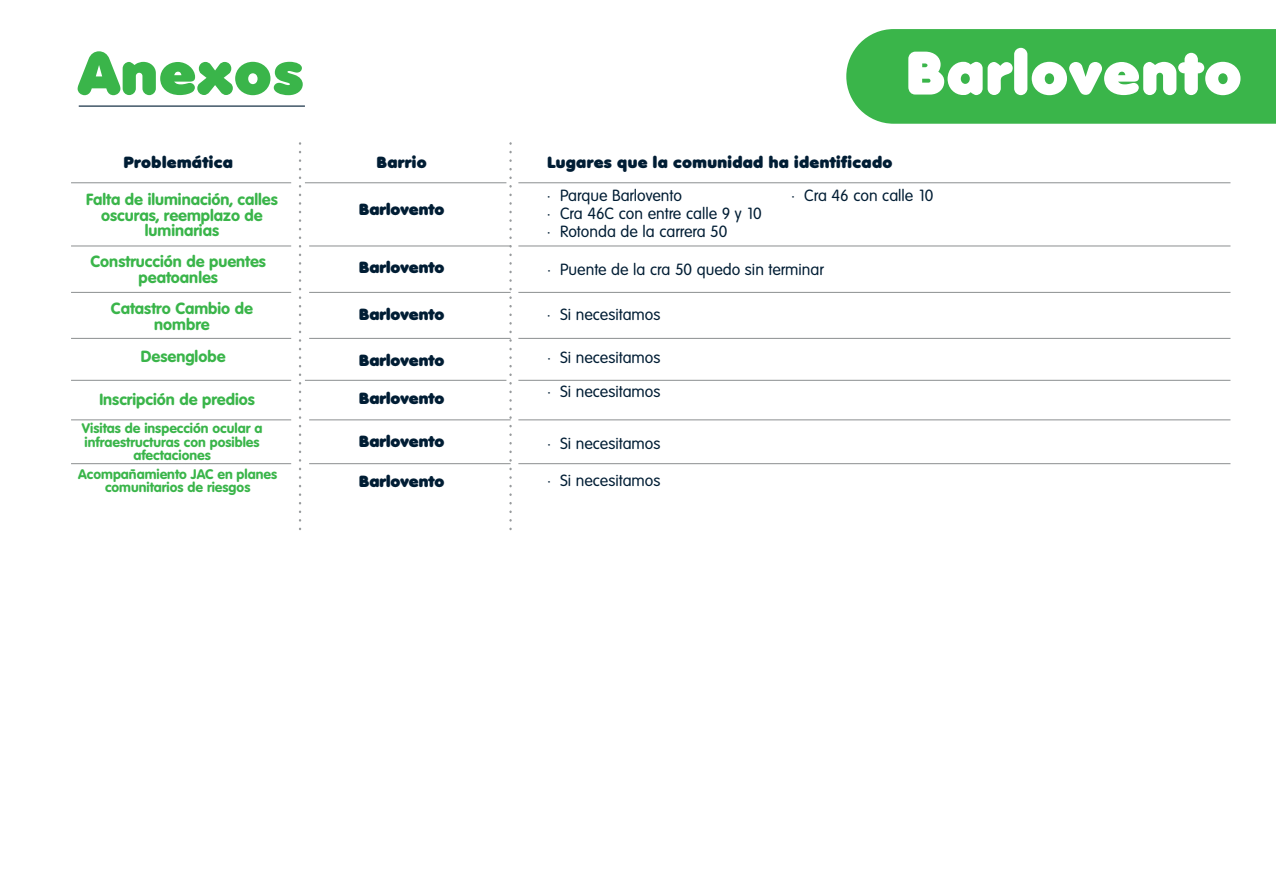
<style>
.page{position:relative;width:1276px;height:893px;background:#fff}
.page>*{position:absolute;margin:0;border:0;box-sizing:border-box;transform-origin:0 0}
.t1{font:900 59.62px "Volkswagen Serial";letter-spacing:.025em;color:#fff}
.t2{font:900 59.62px "Volkswagen Serial";letter-spacing:.025em;color:#3ab54a}
.t3{font:15.75px "Volkswagen Serial";color:#001d34}
.t4{font:800 15.75px/15.8px "Volkswagen Serial";color:#3ab54a;text-align:center}
.t5{font:900 15.75px "Volkswagen Serial";color:#001d34}
.t6{font:900 15.75px "Volkswagen Serial";letter-spacing:.025em;color:#001d34}
.t7{font:800 13.5px/13.5px "Volkswagen Serial";color:#3ab54a;text-align:center}
</style>
<div class="page">
<div style="left:846px;top:29px;width:430px;height:95px;background:#3ab54a"></div>
<hr style="left:71px;top:182px;width:220px;height:1px;background:#989b9c">
<hr style="left:305px;top:182px;width:201px;height:1px;background:#989b9c">
<hr style="left:518px;top:182px;width:712px;height:1px;background:#989b9c">
<hr style="left:71px;top:245px;width:220px;height:2px;background:#989b9c">
<hr style="left:309px;top:245px;width:202px;height:2px;background:#989b9c">
<hr style="left:518px;top:245px;width:712px;height:2px;background:#989b9c">
<hr style="left:71px;top:338px;width:220px;height:1px;background:#989b9c">
<hr style="left:309px;top:338px;width:202px;height:1px;background:#989b9c">
<hr style="left:518px;top:338px;width:712px;height:1px;background:#989b9c">
<hr style="left:71px;top:292px;width:220px;height:1px;background:#989b9c">
<hr style="left:309px;top:292px;width:202px;height:1px;background:#989b9c">
<hr style="left:518px;top:292px;width:712px;height:1px;background:#989b9c">
<hr style="left:71px;top:419px;width:220px;height:1px;background:#989b9c">
<hr style="left:309px;top:419px;width:202px;height:1px;background:#989b9c">
<hr style="left:518px;top:419px;width:712px;height:1px;background:#989b9c">
<hr style="left:71px;top:463px;width:220px;height:1px;background:#989b9c">
<hr style="left:309px;top:463px;width:202px;height:1px;background:#989b9c">
<hr style="left:518px;top:463px;width:712px;height:1px;background:#989b9c">
<hr style="left:79px;top:106px;width:226px;height:1px;background:#001d34">
<hr style="left:71px;top:380px;width:220px;height:1px;background:#989b9c">
<hr style="left:305px;top:380px;width:201px;height:1px;background:#989b9c">
<hr style="left:518px;top:380px;width:712px;height:1px;background:#989b9c">
<h1 class="t2" style="left:79px;top:34px;width:226px">Anexos</h1>
<h1 class="t1" style="left:906px;top:34px;width:336px">Barlovento</h1>
<p class="t6" style="left:124px;top:152px;width:110px">Problemática</p>
<p class="t5" style="left:377px;top:152px;width:51px">Barrio</p>
<p class="t6" style="left:547px;top:152px;width:346px">Lugares que la comunidad ha identificado</p>
<p class="t4" style="left:86px;top:191px;width:193px">Falta de iluminación, calles oscuras, reemplazo de luminarias</p>
<p class="t5" style="left:359px;top:199px;width:87px">Barlovento</p>
<p class="t3" style="left:547px;top:186px;width:136px">• Parque Barlovento</p>
<p class="t3" style="left:547px;top:204px;width:216px">• Cra 46C con entre calle 9 y 10</p>
<p class="t3" style="left:547px;top:222px;width:182px">• Rotonda de la carrera 50</p>
<p class="t3" style="left:791px;top:186px;width:144px">• Cra 46 con calle 10</p>
<p class="t4" style="left:91px;top:254px;width:177px">Construcción de puentes peatoanles</p>
<p class="t5" style="left:359px;top:257px;width:87px">Barlovento</p>
<p class="t3" style="left:547px;top:260px;width:278px">• Puente de la cra 50 quedo sin terminar</p>
<p class="t4" style="left:111px;top:300px;width:144px">Catastro Cambio de nombre</p>
<p class="t5" style="left:359px;top:304px;width:87px">Barlovento</p>
<p class="t3" style="left:547px;top:306px;width:115px">• Si necesitamos</p>
<p class="t4" style="left:141px;top:348px;width:86px">Desenglobe</p>
<p class="t5" style="left:359px;top:350px;width:87px">Barlovento</p>
<p class="t3" style="left:547px;top:348px;width:115px">• Si necesitamos</p>
<p class="t4" style="left:99px;top:391px;width:157px">Inscripción de predios</p>
<p class="t5" style="left:359px;top:388px;width:87px">Barlovento</p>
<p class="t3" style="left:547px;top:382px;width:115px">• Si necesitamos</p>
<p class="t7" style="left:82px;top:422px;width:182px">Visitas de inspección ocular a infraestructuras con posibles afectaciones</p>
<p class="t5" style="left:359px;top:431px;width:87px">Barlovento</p>
<p class="t3" style="left:547px;top:434px;width:115px">• Si necesitamos</p>
<p class="t7" style="left:78px;top:467px;width:200px">Acompañamiento JAC en planes comunitarios de riesgos</p>
<p class="t5" style="left:359px;top:471px;width:87px">Barlovento</p>
<p class="t3" style="left:547px;top:472px;width:115px">• Si necesitamos</p>
</div>
